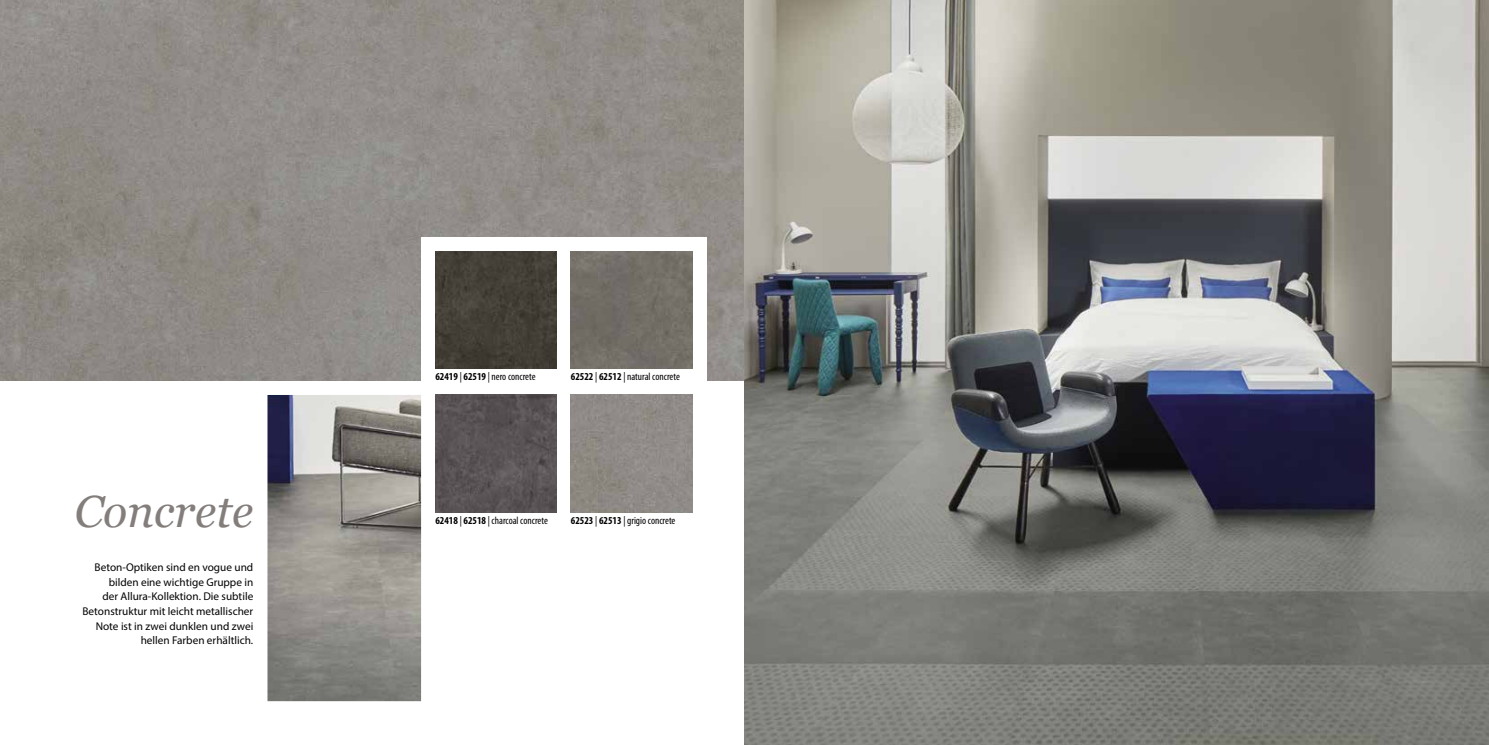
<style>
.page{position:relative;width:1489px;height:745px;background:#fff}
.page>*{position:absolute;margin:0;border:0;box-sizing:border-box;transform-origin:0 0}
.t1{font:italic 45px "Georgia";color:#837e7b}
.t2{font:11.25px/14.6px "Myriad Pro";color:#000;text-align:right}
.t3{font:condensed 10.62px "Myriad Pro";color:#000}
.s1{font-weight:700}
</style>
<div class="page">
<img style="left:0;top:0;width:744px;height:380px">
<div style="left:421px;top:237px;width:285px;height:308px;background:#fff"></div>
<img style="left:744px;top:0;width:744px;height:744px">
<img style="left:435px;top:394px;width:121px;height:118px">
<img style="left:571px;top:394px;width:121px;height:117px">
<img style="left:435px;top:251px;width:121px;height:117px">
<img style="left:571px;top:251px;width:121px;height:117px">
<img style="left:267px;top:395px;width:154px;height:305px">
<h1 class="t1" style="left:74px;top:478px;width:180px">Concrete</h1>
<p class="t2" style="left:82px;top:559px;width:172px">Beton-Optiken sind en vogue und bilden eine wichtige Gruppe in<br>der Allura-Kollektion. Die subtile Betonstruktur mit leicht metallischer Note ist in zwei dunklen und zwei hellen Farben erhältlich.</p>
<p class="t3" style="left:435px;top:370px;width:102px"><span class="s1">62419</span> | <span class="s1">62519</span> | nero concrete</p>
<p class="t3" style="left:571px;top:370px;width:110px"><span class="s1">62522</span> | <span class="s1">62512</span> | natural concrete</p>
<p class="t3" style="left:435px;top:513px;width:114px"><span class="s1">62418</span> | <span class="s1">62518</span> | charcoal concrete</p>
<p class="t3" style="left:571px;top:513px;width:106px"><span class="s1">62523</span> | <span class="s1">62513</span> | grigio concrete</p>
</div>
